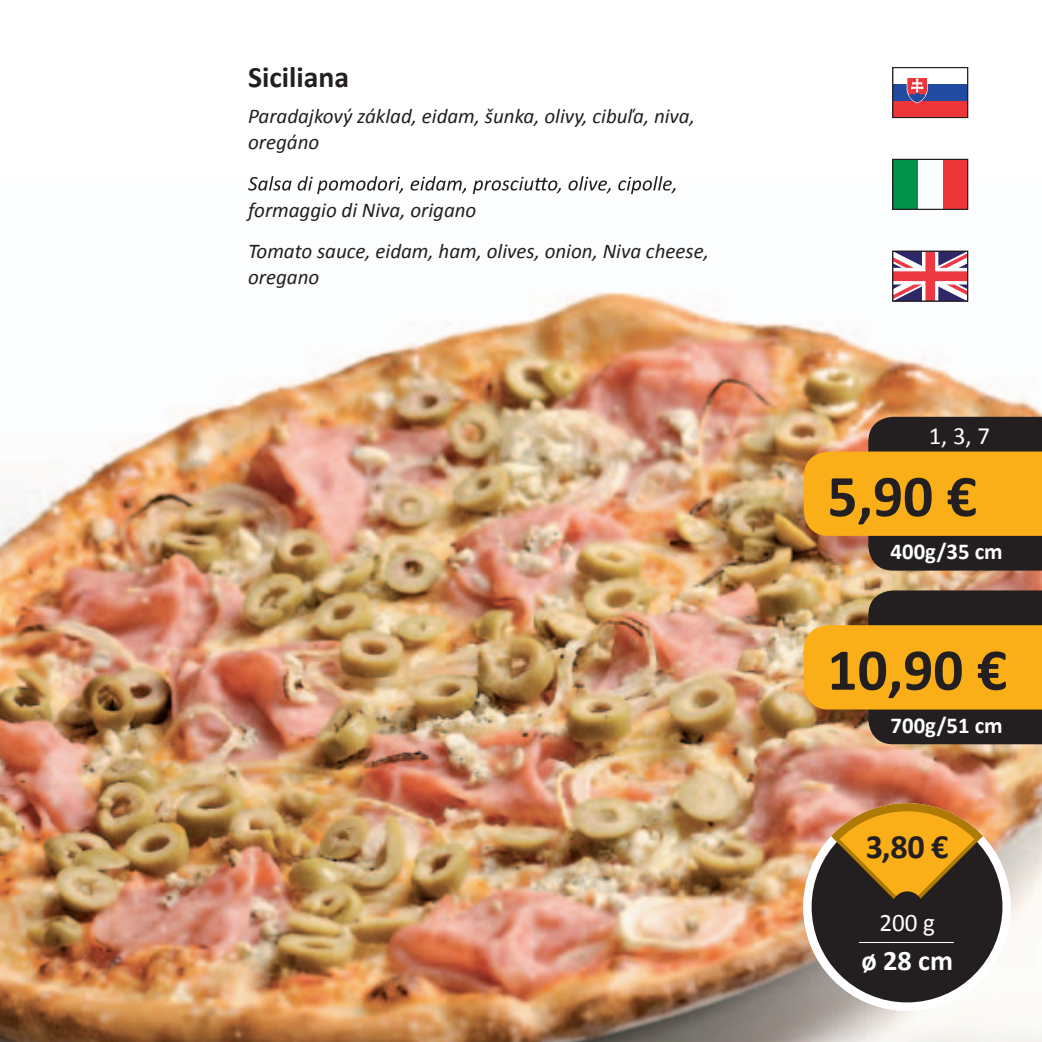
<style>
.page{position:relative;width:1042px;height:1042px;background:#fff}
.page>*{position:absolute;margin:0;border:0;box-sizing:border-box;transform-origin:0 0}
.t1{font:700 59.5px "Calibri";color:#231f20}
.t2{font:700 35.18px "Calibri";color:#231f20}
.t3{font:700 34.12px "Calibri";color:#231f20}
.t4{font:700 29.75px "Calibri";color:#231f20}
.t5{font:700 28.35px "Calibri";color:#fff}
.t6{font:25.2px "Calibri";color:#fff}
.t7{font:24.85px "Calibri";color:#fff}
.t8{font:700 22.75px "Calibri";color:#fff}
.t9{font:italic 21px/26.2px "Calibri";color:#231f20}
</style>
<div class="page">
<img style="left:0;top:182px;width:1042px;height:860px">
<svg style="left:804px;top:417px;width:238px;height:153px;background:#ae7c25"></svg>
<svg style="left:804px;top:590px;width:238px;height:154px;background:#ad7e26"></svg>
<svg style="left:248px;top:176px;width:427px;height:18px"></svg>
<div style="left:893px;top:84px;width:74px;height:17px;background:#214ba0"></div>
<div style="left:893px;top:101px;width:74px;height:17px;background:#ee3539"></div>
<svg style="left:906px;top:78px;width:22px;height:25px"></svg>
<div style="left:892px;top:67px;width:76px;height:51px;border:1px solid #231f20"></div>
<div style="left:942px;top:159px;width:25px;height:50px;background:#ee3539"></div>
<div style="left:918px;top:159px;width:25px;height:50px;background:#fafdfb"></div>
<div style="left:893px;top:159px;width:25px;height:50px;background:#00924a"></div>
<div style="left:892px;top:159px;width:76px;height:51px;border:1px solid #231f20"></div>
<svg style="left:894px;top:253px;width:72px;height:46px"></svg>
<div style="left:892px;top:251px;width:76px;height:50px;border:1px solid #231f20"></div>
<svg style="left:803px;top:803px;width:208px;height:208px;background:#89704e"></svg>
<div style="left:892px;top:891px;width:30px;height:31px;background:#231f20;border-radius:50%"></div>
<hr style="left:859px;top:942px;width:95px;height:1px;background:#fff">
<h3 class="t4" style="left:248px;top:58px;width:103px">Siciliana</h3>
<p class="t9" style="left:248px;top:102px;width:448px">Paradajkový základ, eidam, šunka, olivy, cibuľa, niva, oregáno</p>
<p class="t9" style="left:248px;top:188px;width:462px;line-height:41.1px">formaggio di Niva, origano<br>Tomato sauce, eidam, ham, olives, onion, Niva cheese,</p>
<p class="t9" style="left:248px;top:263px;width:73px">oregano</p>
<p class="t7" style="left:928px;top:420px;width:63px">1, 3, 7</p>
<h1 class="t1" style="left:827px;top:459px;width:151px">5,90 €</h1>
<p class="t8" style="left:890px;top:538px;width:113px">400g/35 cm</p>
<h1 class="t1" style="left:827px;top:633px;width:181px">10,90 €</h1>
<p class="t8" style="left:890px;top:711px;width:113px">700g/51 cm</p>
<h2 class="t2" style="left:865px;top:824px;width:85px">3,10 €</h2>
<h3 class="t3" style="left:866px;top:825px;width:84px">3,80 €</h3>
<p class="t6" style="left:879px;top:907px;width:57px">200 g</p>
<h3 class="t5" style="left:861px;top:943px;width:93px">ø 28 cm</h3>
</div>
